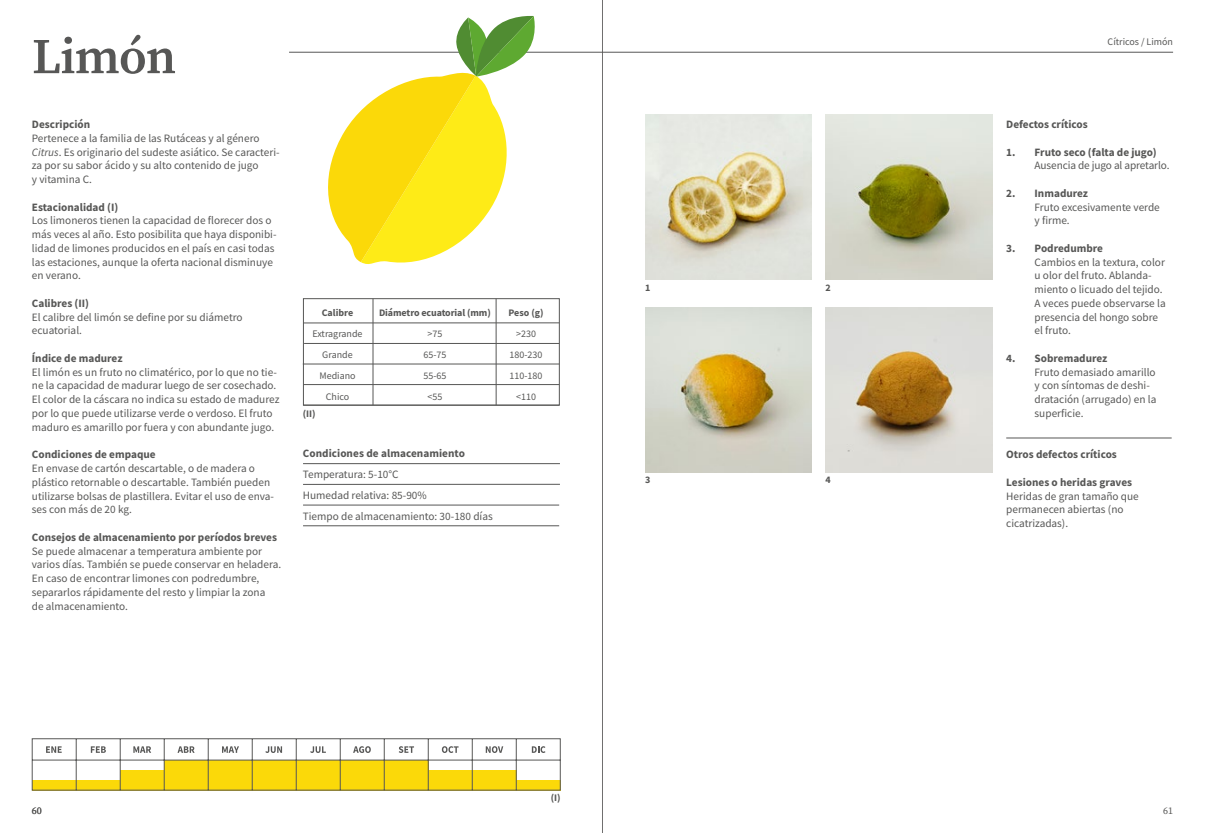
<style>
.page{position:relative;width:1205px;height:833px;background:#fff}
.page>*{position:absolute;margin:0;border:0;box-sizing:border-box;transform-origin:0 0}
.t1{font:600 50px "Source Serif Pro";letter-spacing:-.02em;color:#575756}
.t2{font:11.25px/13.8px "Source Sans Pro";color:#575756}
.t3{font:700 11.25px "Source Sans Pro";color:#575756}
.t4{font:10px/20.9px "Source Sans Pro";color:#575756;text-align:center}
.t5{font:700 10px "Source Sans Pro";letter-spacing:-.01em;color:#575756}
.t6{font:10px "Source Serif Pro";color:#575756}
.s1{font-style:italic}
</style>
<div class="page">
<hr style="left:602px;top:0;width:1px;height:833px;background:#706f6f">
<hr style="left:303px;top:484px;width:257px;height:1px;background:#575756">
<hr style="left:303px;top:505px;width:256px;height:1px;background:#575756">
<hr style="left:303px;top:463px;width:257px;height:1px;background:#575756">
<hr style="left:303px;top:525px;width:256px;height:1px;background:#575756">
<div style="left:303px;top:298px;width:257px;height:107px;border:1px solid #575756"></div>
<hr style="left:303px;top:322px;width:256px;height:1px;background:#575756">
<hr style="left:304px;top:343px;width:255px;height:1px;background:#575756">
<hr style="left:303px;top:364px;width:256px;height:1px;background:#575756">
<hr style="left:303px;top:384px;width:256px;height:1px;background:#575756">
<hr style="left:303px;top:405px;width:256px;height:1px;background:#575756">
<hr style="left:373px;top:299px;width:1px;height:106px;background:#575756">
<hr style="left:496px;top:299px;width:1px;height:106px;background:#575756">
<svg style="left:32px;top:738px;width:529px;height:52px"></svg>
<img style="left:825px;top:114px;width:167px;height:165px">
<img style="left:645px;top:114px;width:167px;height:165px">
<img style="left:645px;top:307px;width:167px;height:165px">
<img style="left:825px;top:307px;width:167px;height:165px">
<hr style="left:1006px;top:438px;width:165px;height:1px;background:#575756">
<hr style="left:289px;top:52px;width:884px;height:1px;background:#575756">
<svg style="left:321px;top:15px;width:218px;height:249px"></svg>
<h1 class="t1" style="left:32px;top:22px;width:146px">Limón</h1>
<p class="t3" style="left:32px;top:117px;width:60px">Descripción</p>
<p class="t2" style="left:32px;top:131px;width:249px">Pertenece a la familia de las Rutáceas y al género <span class="s1">Citrus</span>. Es originario del sudeste asiático. Se caracteri&shy;za por su sabor ácido y su alto contenido de jugo<br>y vitamina C.</p>
<p class="t3" style="left:32px;top:199px;width:88px">Estacionalidad (I)</p>
<p class="t2" style="left:32px;top:214px;width:246px">Los limoneros tienen la capacidad de florecer dos o más veces al año. Esto posibilita que haya disponibi&shy;lidad de limones producidos en el país en casi todas las estaciones, aunque la oferta nacional disminuye en verano.</p>
<p class="t3" style="left:32px;top:296px;width:59px">Calibres (II)</p>
<p class="t2" style="left:32px;top:310px;width:212px">El calibre del limón se define por su diámetro ecuatorial.</p>
<p class="t3" style="left:32px;top:350px;width:92px">Índice de madurez</p>
<p class="t2" style="left:32px;top:365px;width:249px">El limón es un fruto no climatérico, por lo que no tie&shy;ne la capacidad de madurar luego de ser cosechado.<br>El color de la cáscara no indica su estado de madurez por lo que puede utilizarse verde o verdoso. El fruto maduro es amarillo por fuera y con abundante jugo.</p>
<p class="t3" style="left:32px;top:447px;width:125px">Condiciones de empaque</p>
<p class="t2" style="left:32px;top:461px;width:244px">En envase de cartón descartable, o de madera o plástico retornable o descartable. También pueden utilizarse bolsas de plastillera. Evitar el uso de enva&shy;ses con más de 20 kg.</p>
<p class="t3" style="left:32px;top:529px;width:247px">Consejos de almacenamiento por períodos breves</p>
<p class="t2" style="left:32px;top:544px;width:251px">Se puede almacenar a temperatura ambiente por varios días. También se puede conservar en heladera.<br>En caso de encontrar limones con podredumbre, separarlos rápidamente del resto y limpiar la zona<br>de almacenamiento.</p>
<p class="t5" style="left:322px;top:306px;width:33px">Calibre</p>
<p class="t4" style="left:312px;top:323px;width:52px">Extragrande<br>Grande<br>Mediano<br>Chico</p>
<p class="t5" style="left:303px;top:407px;width:14px">(II)</p>
<p class="t5" style="left:379px;top:306px;width:113px">Diámetro ecuatorial (mm)</p>
<p class="t4" style="left:423px;top:323px;width:24px">&gt;75<br>65-75<br>55-65 &lt;55</p>
<p class="t3" style="left:303px;top:446px;width:164px">Condiciones de almacenamiento</p>
<p class="t2" style="left:303px;top:464px;width:191px;line-height:20.9px">Temperatura: 5-10°C<br>Humedad relativa: 85-90%<br>Tiempo de almacenamiento: 30-180 días</p>
<p class="t5" style="left:508px;top:306px;width:37px">Peso (g)</p>
<p class="t4" style="left:510px;top:323px;width:34px">&gt;230<br>180-230<br>110-180 &lt;110</p>
<p class="t5" style="left:551px;top:791px;width:11px">(I)</p>
<p class="t5" style="left:645px;top:280px;width:7px">1</p>
<p class="t5" style="left:825px;top:280px;width:7px">2</p>
<p class="t5" style="left:645px;top:473px;width:7px">3</p>
<p class="t5" style="left:825px;top:473px;width:7px">4</p>
<p class="t4" style="left:1107px;top:31px;width:67px">Cítricos / Limón</p>
<p class="t3" style="left:1006px;top:117px;width:83px">Defectos críticos</p>
<p class="t3" style="left:1006px;top:144px;width:152px">1. Fruto seco (falta de jugo)</p>
<p class="t2" style="left:1034px;top:159px;width:136px">Ausencia de jugo al apretarlo.</p>
<p class="t3" style="left:1006px;top:186px;width:83px">2. Inmadurez</p>
<p class="t2" style="left:1034px;top:200px;width:127px">Fruto excesivamente verde y firme.</p>
<p class="t3" style="left:1006px;top:241px;width:98px">3. Podredumbre</p>
<p class="t2" style="left:1034px;top:255px;width:133px">Cambios en la textura, color u olor del fruto. Ablanda&shy;miento o licuado del tejido.<br>A veces puede observarse la presencia del hongo sobre el fruto.</p>
<p class="t3" style="left:1006px;top:350px;width:103px">4. Sobremadurez</p>
<p class="t2" style="left:1034px;top:365px;width:123px">Fruto demasiado amarillo y con síntomas de deshi&shy;dratación (arrugado) en la superficie.</p>
<p class="t3" style="left:1006px;top:447px;width:112px">Otros defectos críticos</p>
<p class="t3" style="left:1006px;top:474px;width:127px">Lesiones o heridas graves</p>
<p class="t2" style="left:1006px;top:489px;width:134px">Heridas de gran tamaño que permanecen abiertas (no cicatrizadas).</p>
<p class="t6" style="left:32px;top:804px;width:11px">60</p>
<p class="t6" style="left:1163px;top:804px;width:11px">61</p>
</div>
